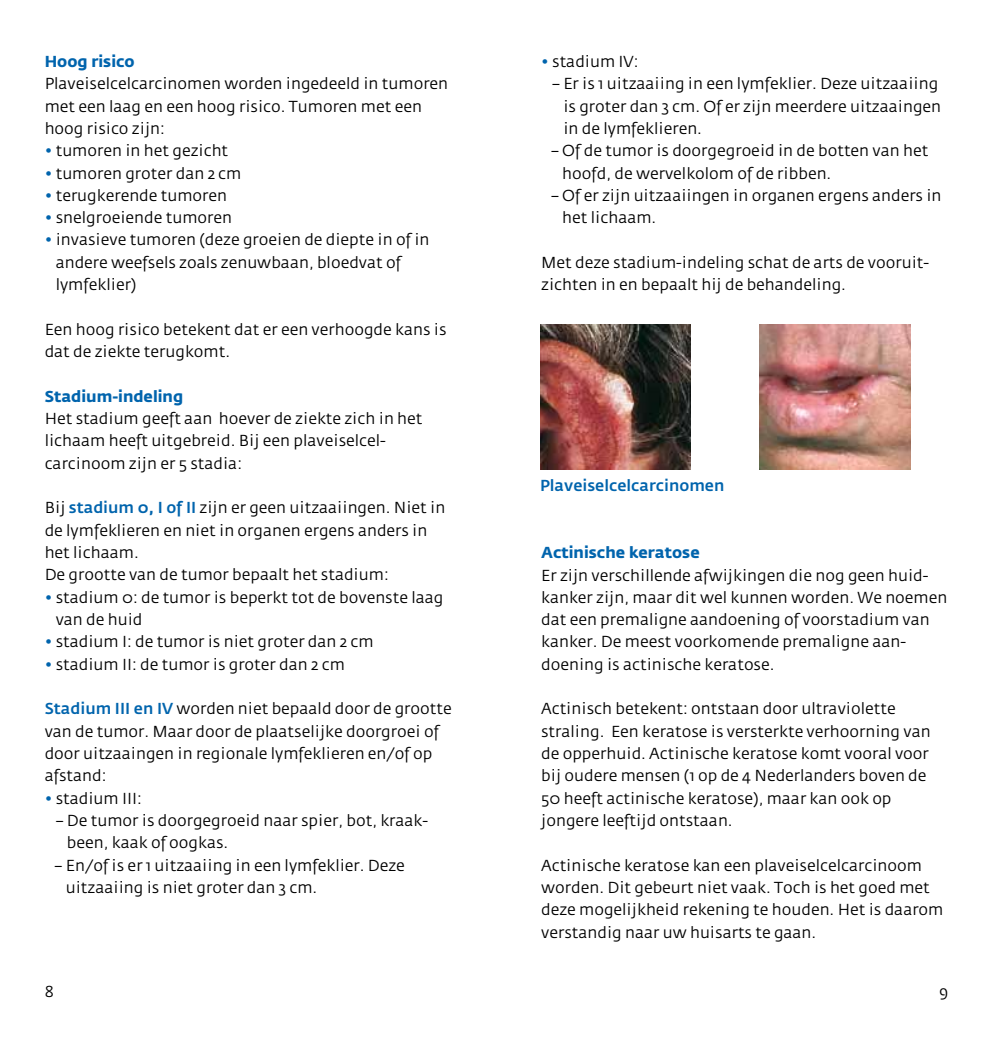
<style>
.page{position:relative;width:993px;height:1042px;background:#fff}
.page>*{position:absolute;margin:0;border:0;box-sizing:border-box;transform-origin:0 0}
.t1{font:15.75px/22.4px "KWF Fedra Sans";color:#000}
.t2{font:700 15.75px "KWF Fedra Sans";color:#0064ad}
.t3{font:500 15.75px "KWF Fedra Sans";color:#0064ad}
.s1{color:#0064ad}
.s2{font-weight:500;color:#0064ad}
</style>
<div class="page">
<img style="left:540px;top:324px;width:150px;height:145px">
<img style="left:759px;top:324px;width:150px;height:145px">
<p class="t2" style="left:45px;top:52px;width:91px">Hoog risico</p>
<p class="t1" style="left:45px;top:73px;width:405px">Plaveiselcelcarcinomen worden ingedeeld in tumoren met een laag en een hoog risico. Tumoren met een hoog risico zijn:</p>
<p class="t1" style="left:45px;top:140px;width:185px"><span class="s1">•</span> tumoren in het gezicht</p>
<p class="t1" style="left:45px;top:162px;width:198px"><span class="s1">•</span> tumoren groter dan 2 cm</p>
<p class="t1" style="left:45px;top:185px;width:184px"><span class="s1">•</span> terugkerende tumoren</p>
<p class="t1" style="left:45px;top:207px;width:189px"><span class="s1">•</span> snelgroeiende tumoren</p>
<p class="t1" style="left:56px;top:229px;width:375px;text-indent:-11px"><span class="s1">•</span> invasieve tumoren (deze groeien de diepte in of in andere weefsels zoals zenuwbaan, bloedvat of lymfeklier)</p>
<p class="t1" style="left:45px;top:318px;width:403px">Een hoog risico betekent dat er een verhoogde kans is dat de ziekte terugkomt.</p>
<p class="t2" style="left:45px;top:387px;width:140px">Stadium-indeling</p>
<p class="t1" style="left:45px;top:408px;width:379px">Het stadium geeft aan hoever de ziekte zich in het lichaam heeft uitgebreid. Bij een plaveiselcel&shy;carcinoom zijn er 5 stadia:</p>
<p class="t1" style="left:45px;top:497px;width:402px">Bij <span class="s2">stadium 0, I of II</span> zijn er geen uitzaaiingen. Niet in de lymfeklieren en niet in organen ergens anders in het lichaam.<br>De grootte van de tumor bepaalt het stadium:</p>
<p class="t1" style="left:56px;top:586px;width:389px;text-indent:-11px"><span class="s1">•</span> stadium 0: de tumor is beperkt tot de bovenste laag van de huid</p>
<p class="t1" style="left:45px;top:631px;width:330px"><span class="s1">•</span> stadium I: de tumor is niet groter dan 2 cm</p>
<p class="t1" style="left:45px;top:653px;width:301px"><span class="s1">•</span> stadium II: de tumor is groter dan 2 cm</p>
<p class="t1" style="left:45px;top:698px;width:408px"><span class="s2">Stadium III en IV</span> worden niet bepaald door de grootte van de tumor. Maar door de plaatselijke doorgroei of door uitzaaingen in regionale lymfeklieren en/of op afstand:</p>
<p class="t1" style="left:45px;top:787px;width:99px"><span class="s1">•</span> stadium III:</p>
<p class="t1" style="left:67px;top:810px;width:362px;text-indent:-11px">– De tumor is doorgegroeid naar spier, bot, kraak&shy;been, kaak of oogkas.</p>
<p class="t1" style="left:66px;top:854px;width:340px;text-indent:-11px">– En/of is er 1 uitzaaiing in een lymfeklier. Deze uitzaaiing is niet groter dan 3 cm.</p>
<p class="t1" style="left:541px;top:51px;width:99px"><span class="s1">•</span> stadium IV:</p>
<p class="t1" style="left:563px;top:73px;width:379px;text-indent:-11px">– Er is 1 uitzaaiing in een lymfeklier. Deze uitzaaiing is groter dan 3 cm. Of er zijn meerdere uitzaaingen in de lymfeklieren.</p>
<p class="t1" style="left:562px;top:140px;width:367px;text-indent:-11px">– Of de tumor is doorgegroeid in de botten van het hoofd, de wervelkolom of de ribben.</p>
<p class="t1" style="left:562px;top:185px;width:380px;text-indent:-11px">– Of er zijn uitzaaiingen in organen ergens anders in het lichaam.</p>
<p class="t1" style="left:541px;top:252px;width:389px">Met deze stadium-indeling schat de arts de vooruit&shy;zichten in en bepaalt hij de behandeling.</p>
<p class="t3" style="left:540px;top:477px;width:186px">Plaveiselcelcarcinomen</p>
<p class="t2" style="left:541px;top:543px;width:160px">Actinische keratose</p>
<p class="t1" style="left:541px;top:564px;width:407px">Er zijn verschillende afwijkingen die nog geen huid&shy;kanker zijn, maar dit wel kunnen worden. We noemen dat een premaligne aandoening of voorstadium van kanker. De meest voorkomende premaligne aan&shy;doening is actinische keratose.</p>
<p class="t1" style="left:541px;top:698px;width:391px">Actinisch betekent: ontstaan door ultraviolette straling. Een keratose is versterkte verhoorning van de opperhuid. Actinische keratose komt vooral voor bij oudere mensen (1 op de 4 Nederlanders boven de 50 heeft actinische keratose), maar kan ook op jongere leeftijd ontstaan.</p>
<p class="t1" style="left:541px;top:854px;width:403px">Actinische keratose kan een plaveiselcelcarcinoom worden. Dit gebeurt niet vaak. Toch is het goed met deze mogelijkheid rekening te houden. Het is daarom verstandig naar uw huisarts te gaan.</p>
<p class="t1" style="left:45px;top:981px;width:11px">8</p>
<p class="t1" style="left:938px;top:981px;width:11px">9</p>
</div>
